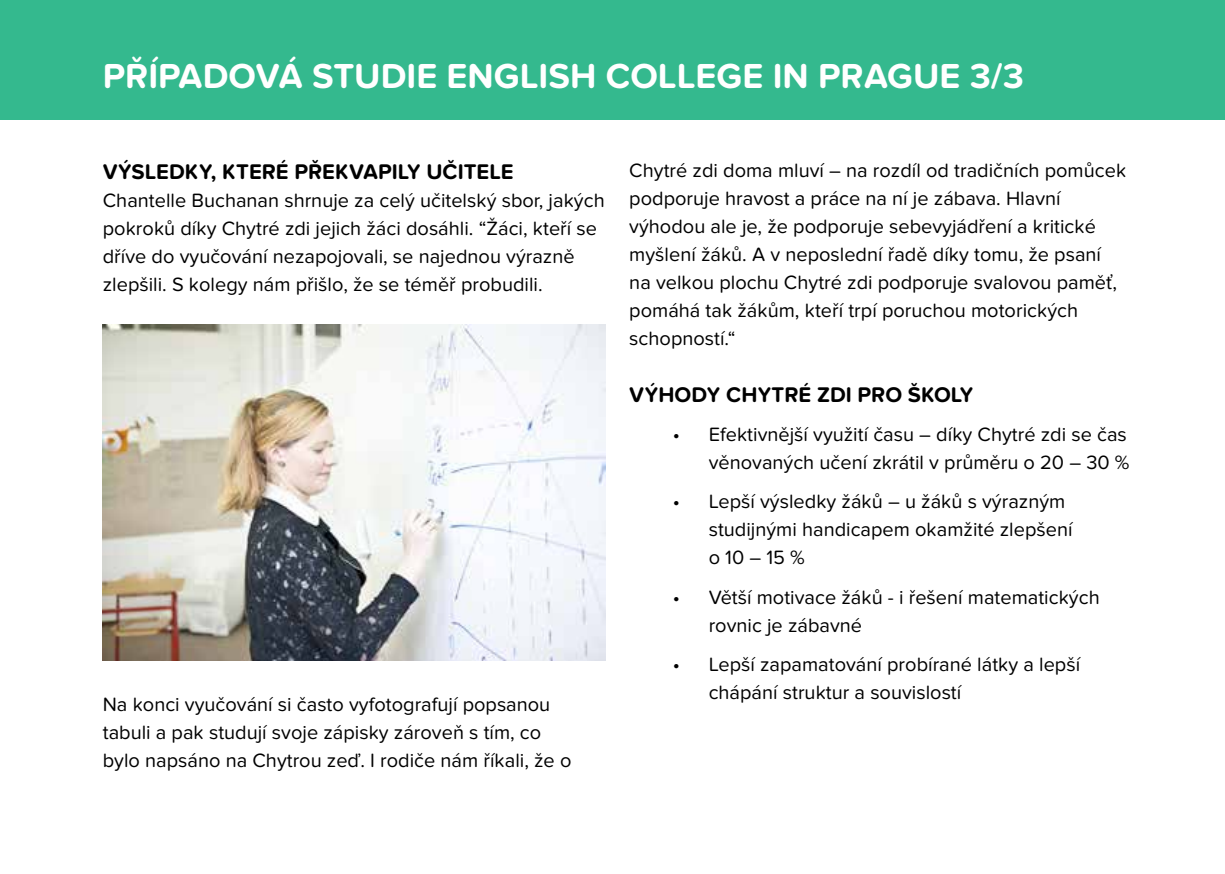
<style>
.page{position:relative;width:1225px;height:874px;background:#fff}
.page>*{position:absolute;margin:0;border:0;box-sizing:border-box;transform-origin:0 0}
.t1{font:700 36px "Proxima Nova Soft";color:#fff}
.t2{font:700 22px "Proxima Nova Soft";color:#000}
.t3{font:20px/28px "Proxima Nova Soft";color:#000}
</style>
<div class="page">
<div style="left:0;top:0;width:1225px;height:119px;background:#34b98e"></div>
<img style="left:103px;top:324px;width:502px;height:335px">
<h1 class="t1" style="left:103px;top:55px;width:922px">PŘÍPADOVÁ STUDIE ENGLISH COLLEGE IN PRAGUE 3/3</h1>
<p class="t2" style="left:103px;top:159px;width:412px">VÝSLEDKY, KTERÉ PŘEKVAPILY UČITELE</p>
<p class="t3" style="left:103px;top:186px;width:503px">Chantelle Buchanan shrnuje za celý učitelský sbor, jakých pokroků díky Chytré zdi jejich žáci dosáhli. “Žáci, kteří se dříve do vyučování nezapojovali, se najednou výrazně zlepšili. S kolegy nám přišlo, že se téměř probudili.</p>
<p class="t3" style="left:103px;top:690px;width:470px">Na konci vyučování si často vyfotografují popsanou tabuli a pak studují svoje zápisky zároveň s tím, co bylo napsáno na Chytrou zeď. I rodiče nám říkali, že o</p>
<p class="t3" style="left:629px;top:157px;width:498px">Chytré zdi doma mluví – na rozdíl od tradičních pomůcek podporuje hravost a práce na ní je zábava. Hlavní výhodou ale je, že podporuje sebevyjádření a kritické myšlení žáků. A v neposlední řadě díky tomu, že psaní na velkou plochu Chytré zdi podporuje svalovou paměť, pomáhá tak žákům, kteří trpí poruchou motorických schopností.“</p>
<p class="t2" style="left:629px;top:381px;width:346px">VÝHODY CHYTRÉ ZDI PRO ŠKOLY</p>
<p class="t3" style="left:672px;top:420px;width:458px;text-align:right">• Efektivnější využití času – díky Chytré zdi se čas věnovaných učení zkrátil v průměru o 20 – 30 %</p>
<p class="t3" style="left:708px;top:487px;width:365px;text-indent:-36px">• Lepší výsledky žáků – u žáků s výrazným studijnými handicapem okamžité zlepšení o 10 – 15 %</p>
<p class="t3" style="left:708px;top:583px;width:392px;text-indent:-36px">• Větší motivace žáků - i řešení matematických rovnic je zábavné</p>
<p class="t3" style="left:708px;top:650px;width:373px;text-indent:-36px">• Lepší zapamatování probírané látky a lepší chápání struktur a souvislostí</p>
</div>
